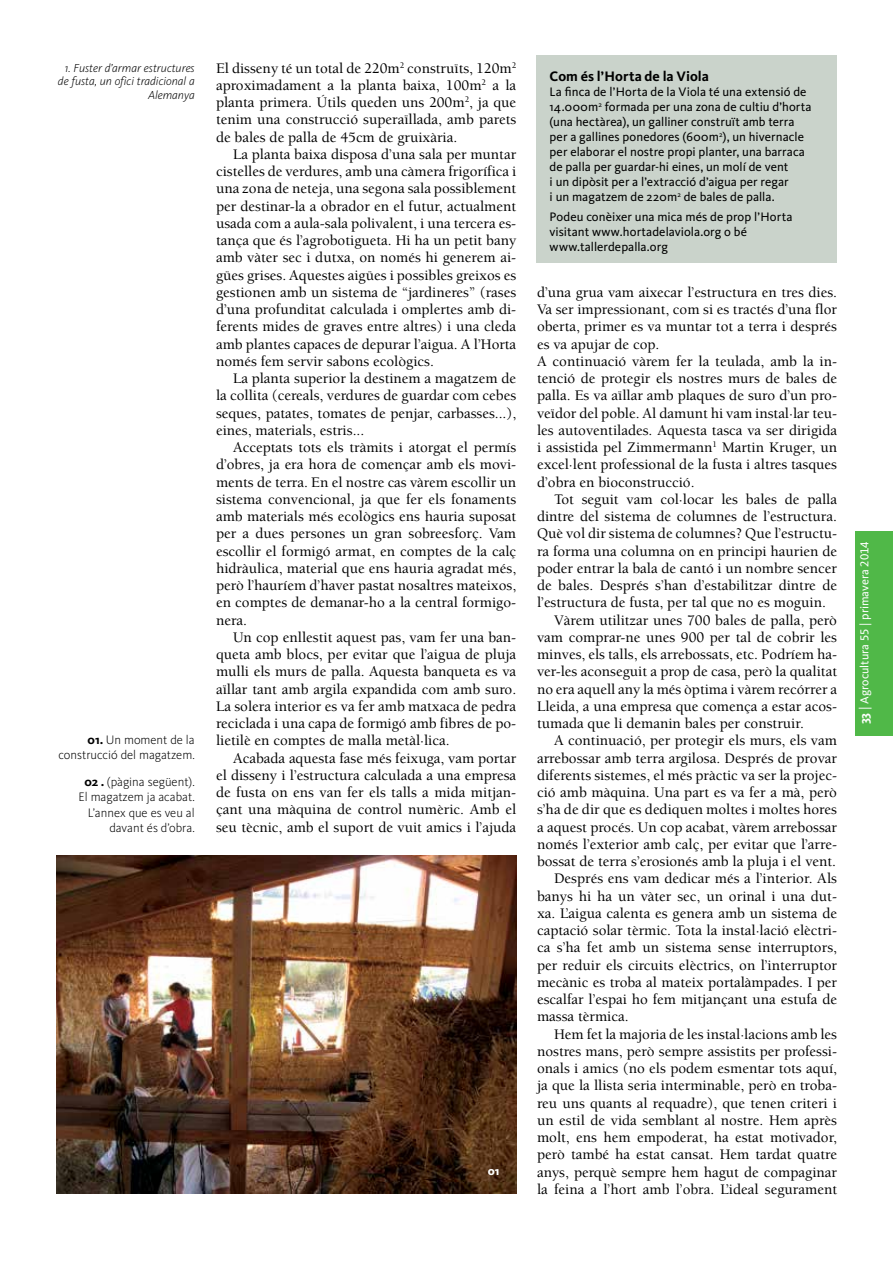
<style>
.page{position:relative;width:893px;height:1263px;background:#fff}
.page>*{position:absolute;margin:0;border:0;box-sizing:border-box;transform-origin:0 0}
.t1{font:500 15px/17.2px "Berkeley";color:#000;text-align:justify}
.t2{font:700 14.25px "Kievit OT";letter-spacing:.005em;color:#000}
.t3{font:12.75px/15px "Kievit OT";letter-spacing:.005em;color:#000}
.t4{font:300 12.75px/15.3px "Kievit OT";color:#000;text-align:right}
.t5{font:italic 300 12px/13.5px "Kievit OT";color:#000;text-align:right}
.t6{font:12px "Kievit OT";color:#fff}
.t7{font:800 12px "Kievit OT";color:#fff}
.s1{font-weight:700}
.s2{font-weight:700;font-size:12.75px}
.s3{font-size:12.75px}
</style>
<div class="page">
<div style="left:855px;top:531px;width:38px;height:205px;background:#50b848"></div>
<div style="left:537px;top:55px;width:300px;height:207px;background:#cad3cb"></div>
<img style="left:56px;top:855px;width:460px;height:339px">
<p class="t5" style="left:58px;top:61px;width:138px">1. Fuster d’armar estructures de fusta, un ofici tradicional a<br>Alemanya</p>
<p class="t4" style="left:58px;top:732px;width:138px"><span class="s1">01.</span> Un moment de la construcció del magatzem.</p>
<p class="t4" style="left:78px;top:774px;width:118px"><span class="s1">02 .</span> (pàgina següent).<br>El magatzem ja acabat.<br>L’annex que es veu al davant és d’obra.</p>
<p class="t1" style="left:216px;top:59px;width:302px">El disseny té un total de 220m<sup>2</sup> construïts, 120m<sup>2 </sup>aproximadament a la planta baixa, 100m<sup>2</sup> a la planta primera. Útils queden uns 200m<sup>2</sup>, ja que tenim una construcció superaïllada, amb parets de bales de palla de 45cm de gruixària.</p>
<p class="t1" style="left:216px;top:146px;width:302px;text-indent:17px">La planta baixa disposa d’una sala per muntar cistelles de verdures, amb una càmera frigorífica i una zona de neteja, una segona sala possiblement per destinar-la a obrador en el futur, actualment usada com a aula-sala polivalent, i una tercera es&shy;tança que és l’agrobotigueta. Hi ha un petit bany amb vàter sec i dutxa, on només hi generem ai&shy;gües grises. Aquestes aigües i possibles greixos es gestionen amb un sistema de “jardineres” (rases d’una profunditat calculada i omplertes amb di&shy;ferents mides de graves entre altres) i una cleda amb plantes capaces de depurar l’aigua. A l’Horta només fem servir sabons ecològics.</p>
<p class="t1" style="left:216px;top:370px;width:302px;text-indent:17px">La planta superior la destinem a magatzem de la collita (cereals, verdures de guardar com cebes seques, patates, tomates de penjar, carbasses...), eines, materials, estris...</p>
<p class="t1" style="left:216px;top:439px;width:302px;text-indent:17px">Acceptats tots els tràmits i atorgat el permís d’obres, ja era hora de començar amb els movi&shy;ments de terra. En el nostre cas vàrem escollir un sistema convencional, ja que fer els fonaments amb materials més ecològics ens hauria suposat per a dues persones un gran sobreesforç. Vam escollir el formigó armat, en comptes de la calç hidràulica, material que ens hauria agradat més, però l’hauríem d’haver pastat nosaltres mateixos, en comptes de demanar-ho a la central formigo&shy;nera.</p>
<p class="t1" style="left:216px;top:629px;width:302px;text-indent:17px">Un cop enllestit aquest pas, vam fer una ban&shy;queta amb blocs, per evitar que l’aigua de pluja mulli els murs de palla. Aquesta banqueta es va aïllar tant amb argila expandida com amb suro.<br>La solera interior es va fer amb matxaca de pedra reciclada i una capa de formigó amb fibres de po&shy;lietilè en comptes de malla metàl·lica.</p>
<p class="t1" style="left:216px;top:749px;width:302px;text-indent:17px">Acabada aquesta fase més feixuga, vam portar el disseny i l’estructura calculada a una empresa de fusta on ens van fer els talls a mida mitjan&shy;çant una màquina de control numèric. Amb el seu tècnic, amb el suport de vuit amics i l’ajuda</p>
<p class="t7" style="left:488px;top:1164px;width:13px">01</p>
<p class="t2" style="left:550px;top:68px;width:161px">Com és l’Horta de la Viola</p>
<p class="t3" style="left:550px;top:85px;width:264px">La finca de l’Horta de la Viola té una extensió de 14.000m<sup>2</sup> formada per una zona de cultiu d’horta (una hectàrea), un galliner construït amb terra per a gallines ponedores (600m<sup>2</sup>), un hivernacle per elaborar el nostre propi planter, una barraca de palla per guardar-hi eines, un molí de vent<br>i un dipòsit per a l’extracció d’aigua per regar<br>i un magatzem de 220m<sup>2</sup> de bales de palla.</p>
<p class="t3" style="left:550px;top:209px;width:244px">Podeu conèixer una mica més de prop l’Horta visitant www.hortadelaviola.org o bé www.tallerdepalla.org</p>
<p class="t1" style="left:537px;top:284px;width:302px;text-align:left">d’una grua vam aixecar l’estructura en tres dies.<br>Va ser impressionant, com si es tractés d’una flor oberta, primer es va muntar tot a terra i després es va apujar de cop.<br>A continuació vàrem fer la teulada, amb la in&shy;tenció de protegir els nostres murs de bales de palla. Es va aïllar amb plaques de suro d’un pro&shy;veïdor del poble. Al damunt hi vam instal·lar teu&shy;les autoventilades. Aquesta tasca va ser dirigida i assistida pel Zimmermann<sup>1</sup> Martin Kruger, un excel·lent professional de la fusta i altres tasques d’obra en bioconstrucció.</p>
<p class="t1" style="left:554px;top:491px;width:284px">Tot seguit vam col·locar les bales de palla</p>
<p class="t1" style="left:537px;top:508px;width:301px">dintre del sistema de columnes de l’estructura.</p>
<p class="t1" style="left:537px;top:525px;width:302px">Què vol dir sistema de columnes? Que l’estructu-</p>
<p class="t1" style="left:537px;top:542px;width:301px">ra forma una columna on en principi haurien de</p>
<p class="t1" style="left:537px;top:560px;width:301px">poder entrar la bala de cantó i un nombre sencer</p>
<p class="t1" style="left:537px;top:577px;width:302px">de bales. Després s’han d’estabilitzar dintre de</p>
<p class="t1" style="left:537px;top:594px;width:290px">l’estructura de fusta, per tal que no es moguin.</p>
<p class="t1" style="left:554px;top:611px;width:284px">Vàrem utilitzar unes 700 bales de palla, però</p>
<p class="t1" style="left:537px;top:629px;width:302px">vam comprar-ne unes 900 per tal de cobrir les</p>
<p class="t1" style="left:537px;top:646px;width:302px">minves, els talls, els arrebossats, etc. Podríem ha-</p>
<p class="t1" style="left:537px;top:663px;width:302px">ver-les aconseguit a prop de casa, però la qualitat</p>
<p class="t1" style="left:537px;top:680px;width:301px">no era aquell any la més òptima i vàrem recórrer a</p>
<p class="t1" style="left:537px;top:698px;width:302px">Lleida, a una empresa que comença a estar acos-</p>
<p class="t1" style="left:537px;top:715px;width:268px">tumada que li demanin bales per construir.</p>
<p class="t1" style="left:554px;top:732px;width:284px">A continuació, per protegir els murs, els vam</p>
<p class="t1" style="left:537px;top:749px;width:302px">arrebossar amb terra argilosa. Després de provar</p>
<p class="t1" style="left:537px;top:767px;width:302px">diferents sistemes, el més pràctic va ser la projec-</p>
<p class="t1" style="left:537px;top:784px;width:302px">ció amb màquina. Una part es va fer a mà, però</p>
<p class="t1" style="left:537px;top:801px;width:301px">s’ha de dir que es dediquen moltes i moltes hores</p>
<p class="t1" style="left:537px;top:818px;width:302px">a aquest procés. Un cop acabat, vàrem arrebossar</p>
<p class="t1" style="left:537px;top:836px;width:302px">només l’exterior amb calç, per evitar que l’arre-</p>
<p class="t1" style="left:537px;top:853px;width:301px">bossat de terra s’erosionés amb la pluja i el vent.</p>
<p class="t1" style="left:554px;top:870px;width:284px">Després ens vam dedicar més a l’interior. Als</p>
<p class="t1" style="left:537px;top:887px;width:301px">banys hi ha un vàter sec, un orinal i una dut-</p>
<p class="t1" style="left:537px;top:905px;width:301px">xa. L’aigua calenta es genera amb un sistema de</p>
<p class="t1" style="left:537px;top:922px;width:301px">captació solar tèrmic. Tota la instal·lació elèctri-</p>
<p class="t1" style="left:537px;top:939px;width:301px">ca s’ha fet amb un sistema sense interruptors,</p>
<p class="t1" style="left:537px;top:956px;width:302px">per reduir els circuits elèctrics, on l’interruptor</p>
<p class="t1" style="left:537px;top:974px;width:301px">mecànic es troba al mateix portalàmpades. I per</p>
<p class="t1" style="left:537px;top:991px;width:302px">escalfar l’espai ho fem mitjançant una estufa de</p>
<p class="t1" style="left:537px;top:1008px;width:93px">massa tèrmica.</p>
<p class="t1" style="left:554px;top:1025px;width:284px">Hem fet la majoria de les instal·lacions amb les</p>
<p class="t1" style="left:537px;top:1043px;width:302px">nostres mans, però sempre assistits per professi-</p>
<p class="t1" style="left:537px;top:1060px;width:301px">onals i amics (no els podem esmentar tots aquí,</p>
<p class="t1" style="left:537px;top:1077px;width:302px">ja que la llista seria interminable, però en troba-</p>
<p class="t1" style="left:537px;top:1094px;width:301px">reu uns quants al requadre), que tenen criteri i</p>
<p class="t1" style="left:537px;top:1112px;width:302px">un estil de vida semblant al nostre. Hem après</p>
<p class="t1" style="left:537px;top:1129px;width:301px">molt, ens hem empoderat, ha estat motivador,</p>
<p class="t1" style="left:537px;top:1146px;width:302px">però també ha estat cansat. Hem tardat quatre</p>
<p class="t1" style="left:537px;top:1163px;width:301px">anys, perquè sempre hem hagut de compaginar</p>
<p class="t1" style="left:537px;top:1181px;width:302px">la feina a l’hort amb l’obra. L’ideal segurament</p>
<p class="t6" style="left:857px;top:724px;width:185px;rotate:-90deg"><span class="s2">33</span> <span class="s3">|</span> Agrocultura 55 | primavera 2014</p>
</div>
